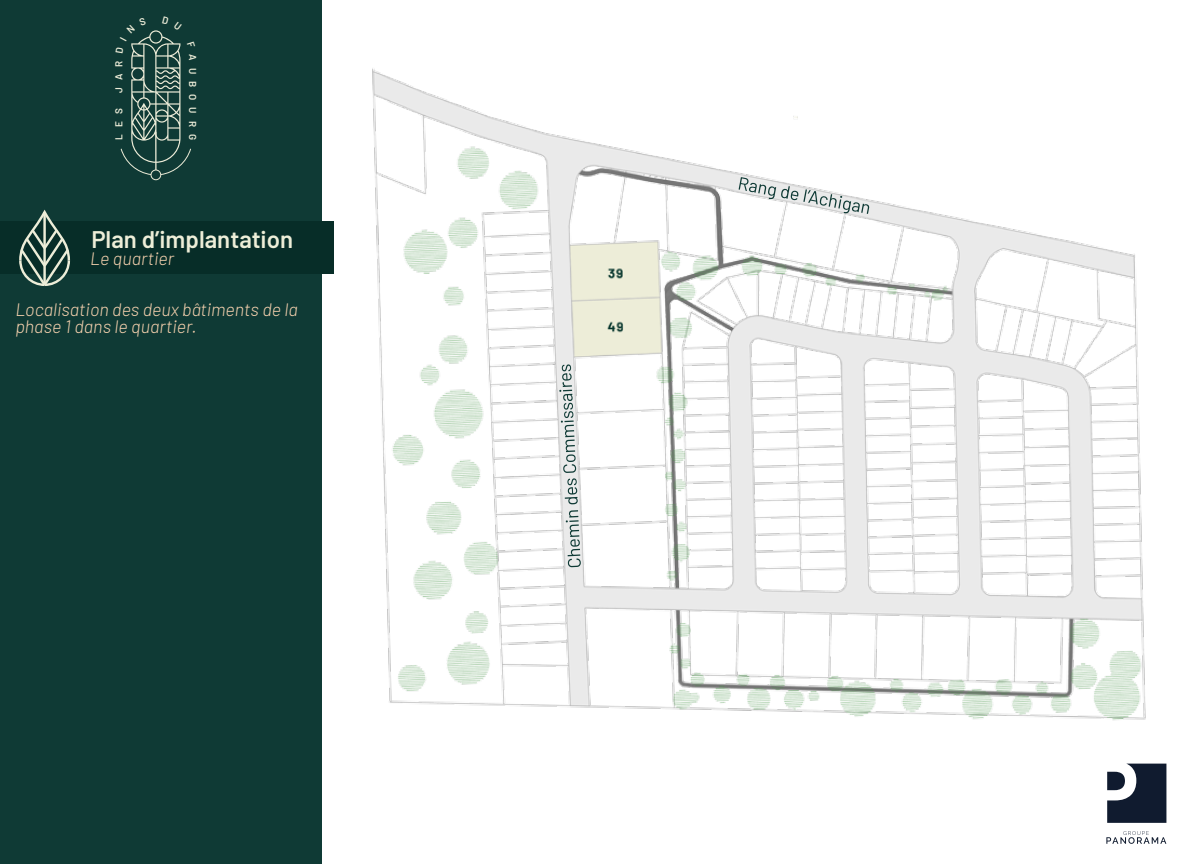
<style>
.page{position:relative;width:1188px;height:864px;background:#fff}
.page>*{position:absolute;margin:0;border:0;box-sizing:border-box;transform-origin:0 0}
.t1{font:600 24px "Barlow";color:#edeed8}
.t2{font:italic 300 18px/16.5px "Barlow";color:#f5d1ae}
.t3{font:600 10.05px "Barlow";letter-spacing:.7em;color:#ececd8}
</style>
<div class="page">
<div style="left:0;top:0;width:322px;height:864px;background:#0f3a35"></div>
<svg style="left:1106px;top:837px;width:60px;height:7px"></svg>
<img style="left:0;top:68px;width:1167px;height:767px">
<svg style="left:566px;top:510px;width:15px;height:57px"></svg>
<svg style="left:559px;top:364px;width:19px;height:140px"></svg>
<svg style="left:739px;top:177px;width:130px;height:37px"></svg>
<div style="left:0;top:222px;width:334px;height:52px;background:#072d28"></div>
<svg style="left:19px;top:210px;width:51px;height:76px"></svg>
<hr style="left:43px;top:212px;width:3px;height:73px;background:#ededd8">
<svg style="left:116px;top:30px;width:79px;height:171px"></svg>
<p class="t3" style="left:112px;top:93px;width:34px;rotate:-90deg">JAR</p>
<p class="t3" style="left:200px;top:54px;width:87px;rotate:90deg">AUBOURG</p>
<p class="t3" style="left:112px;top:140px;width:33px;rotate:-90deg">LES</p>
<h1 class="t1" style="left:91px;top:221px;width:203px">Plan d’implantation</h1>
<p class="t2" style="left:90px;top:248px;width:85px">Le quartier</p>
<p class="t2" style="left:15px;top:300px;width:284px">Localisation des deux bâtiments de la phase 1 dans le quartier.</p>
</div>
